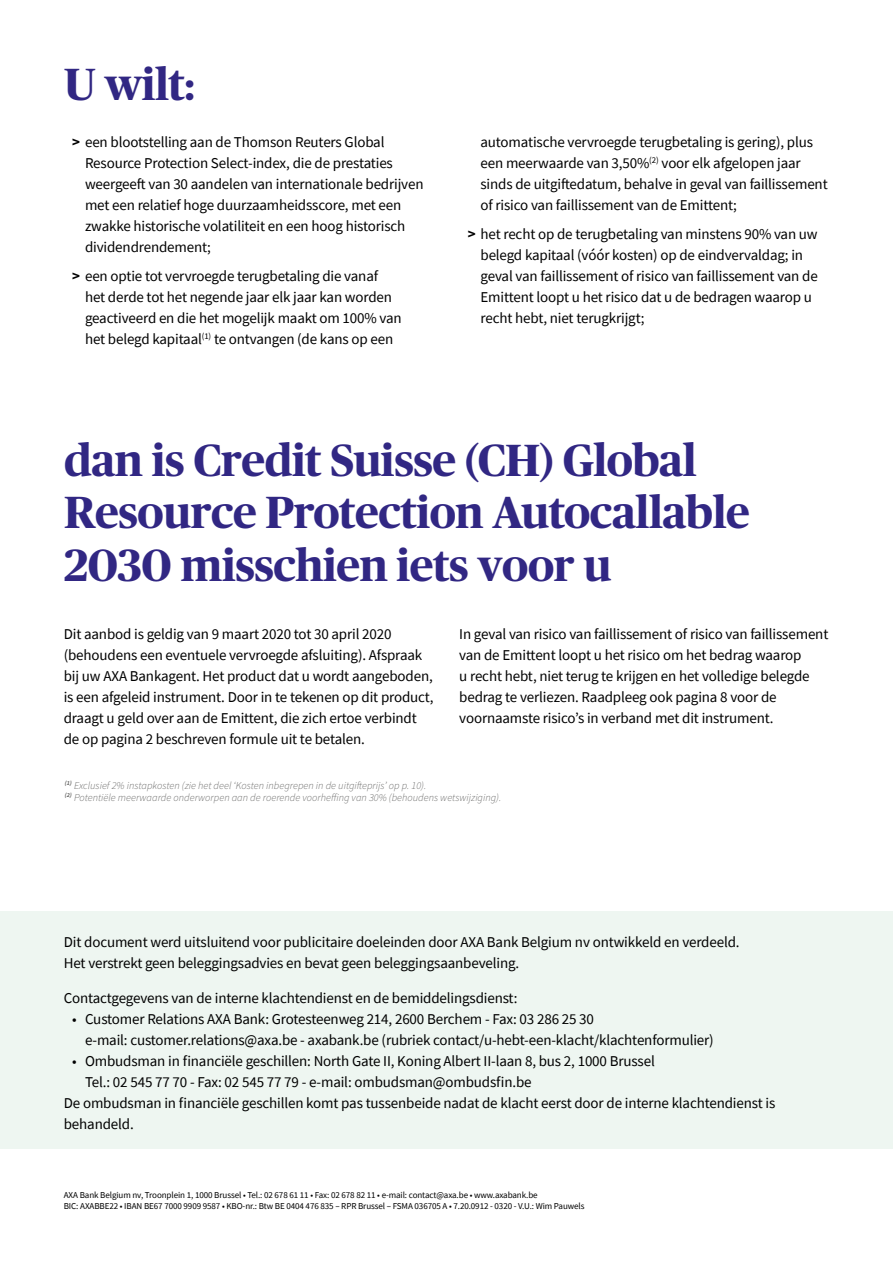
<style>
.page{position:relative;width:893px;height:1263px;background:#fff}
.page>*{position:absolute;margin:0;border:0;box-sizing:border-box;transform-origin:0 0}
.t1{font:700 45px/52.5px "Publico Headline";letter-spacing:-.01em;color:#312783}
.t2{font:15px/21px "Source Sans Pro";letter-spacing:-.01em;color:#000}
.t3{font:italic 10.5px/12px "Source Sans Variable";letter-spacing:.005em;color:#6b6b6a}
.t4{font:9px/10.8px "Source Sans Pro";letter-spacing:-.01em;color:#000}
.s1{font-weight:700}
</style>
<div class="page">
<div style="left:0;top:911px;width:893px;height:238px;background:#eef6f1"></div>
<h1 class="t1" style="left:64px;top:55px;width:133px">U wilt:</h1>
<p class="t2" style="left:85px;top:131px;width:340px;text-indent:-13px"><span class="s1">&gt;</span> een blootstelling aan de Thomson Reuters Global Resource Protection Select-index, die de prestaties weergeeft van 30 aandelen van internationale bedrijven met een relatief hoge duurzaamheidsscore, met een zwakke historische volatiliteit en een hoog historisch dividendrendement;</p>
<p class="t2" style="left:85px;top:266px;width:318px;text-indent:-13px"><span class="s1">&gt;</span> een optie tot vervroegde terugbetaling die vanaf het derde tot het negende jaar elk jaar kan worden geactiveerd en die het mogelijk maakt om 100% van het belegd kapitaal<sup>(1)</sup> te ontvangen (de kans op een</p>
<p class="t2" style="left:480px;top:131px;width:349px">automatische vervroegde terugbetaling is gering), plus een meerwaarde van 3,50%<sup>(2)</sup> voor elk afgelopen jaar sinds de uitgiftedatum, behalve in geval van faillissement of risico van faillissement van de Emittent;</p>
<p class="t2" style="left:480px;top:224px;width:339px;text-indent:-13px"><span class="s1">&gt;</span> het recht op de terugbetaling van minstens 90% van uw belegd kapitaal (vóór kosten) op de eindvervaldag; in geval van faillissement of risico van faillissement van de Emittent loopt u het risico dat u de bedragen waarop u recht hebt, niet terugkrijgt;</p>
<h1 class="t1" style="left:64px;top:431px;width:687px">dan is Credit Suisse (CH) Global<br>Resource Protection Autocallable<br>2030 misschien iets voor u</h1>
<p class="t2" style="left:64px;top:624px;width:371px">Dit aanbod is geldig van 9 maart 2020 tot 30 april 2020 (behoudens een eventuele vervroegde afsluiting). Afspraak bij uw AXA Bankagent. Het product dat u wordt aangeboden, is een afgeleid instrument. Door in te tekenen op dit product, draagt u geld over aan de Emittent, die zich ertoe verbindt de op pagina 2 beschreven formule uit te betalen.</p>
<p class="t2" style="left:459px;top:624px;width:371px">In geval van risico van faillissement of risico van faillissement van de Emittent loopt u het risico om het bedrag waarop<br>u recht hebt, niet terug te krijgen en het volledige belegde bedrag te verliezen. Raadpleeg ook pagina 8 voor de voornaamste risico’s in verband met dit instrument.</p>
<p class="t3" style="left:65px;top:779px;width:438px"><sup>(1)</sup> Exclusief 2% instapkosten (zie het deel ‘Kosten inbegrepen in de uitgifteprijs’ op p. 10).<br><sup>(2)</sup> Potentiële meerwaarde onderworpen aan de roerende voorheffing van 30% (behoudens wetswijziging).</p>
<p class="t2" style="left:64px;top:932px;width:677px">Dit document werd uitsluitend voor publicitaire doeleinden door AXA Bank Belgium nv ontwikkeld en verdeeld.<br>Het verstrekt geen beleggingsadvies en bevat geen beleggingsaanbeveling.</p>
<p class="t2" style="left:64px;top:987px;width:455px">Contactgegevens van de interne klachtendienst en de bemiddelingsdienst:</p>
<p class="t2" style="left:85px;top:1008px;width:630px;text-indent:-13px">• Customer Relations AXA Bank: Grotesteenweg 214, 2600 Berchem - Fax: 03 286 25 30<br>e-mail: customer.relations@axa.be - axabank.be (rubriek contact/u-hebt-een-klacht/klachtenformulier)</p>
<p class="t2" style="left:72px;top:1050px;width:584px">• Ombudsman in financiële geschillen: North Gate II, Koning Albert II-laan 8, bus 2, 1000 Brussel</p>
<p class="t2" style="left:85px;top:1071px;width:448px">Tel.: 02 545 77 70 - Fax: 02 545 77 79 - e-mail: ombudsman@ombudsfin.be</p>
<p class="t2" style="left:64px;top:1092px;width:713px">De ombudsman in financiële geschillen komt pas tussenbeide nadat de klacht eerst door de interne klachtendienst is</p>
<p class="t2" style="left:64px;top:1113px;width:71px">behandeld.</p>
<p class="t4" style="left:64px;top:1190px;width:522px">AXA Bank Belgium nv, Troonplein 1, 1000 Brussel • Tel.: 02 678 61 11 • Fax: 02 678 82 11 • e-mail: contact@axa.be • www.axabank.be<br>BIC: AXABBE22 • IBAN BE67 7000 9909 9587 • KBO-nr.: Btw BE 0404 476 835 – RPR Brussel – FSMA 036705 A • 7.20.0912 - 0320 - V.U.: Wim Pauwels</p>
</div>
